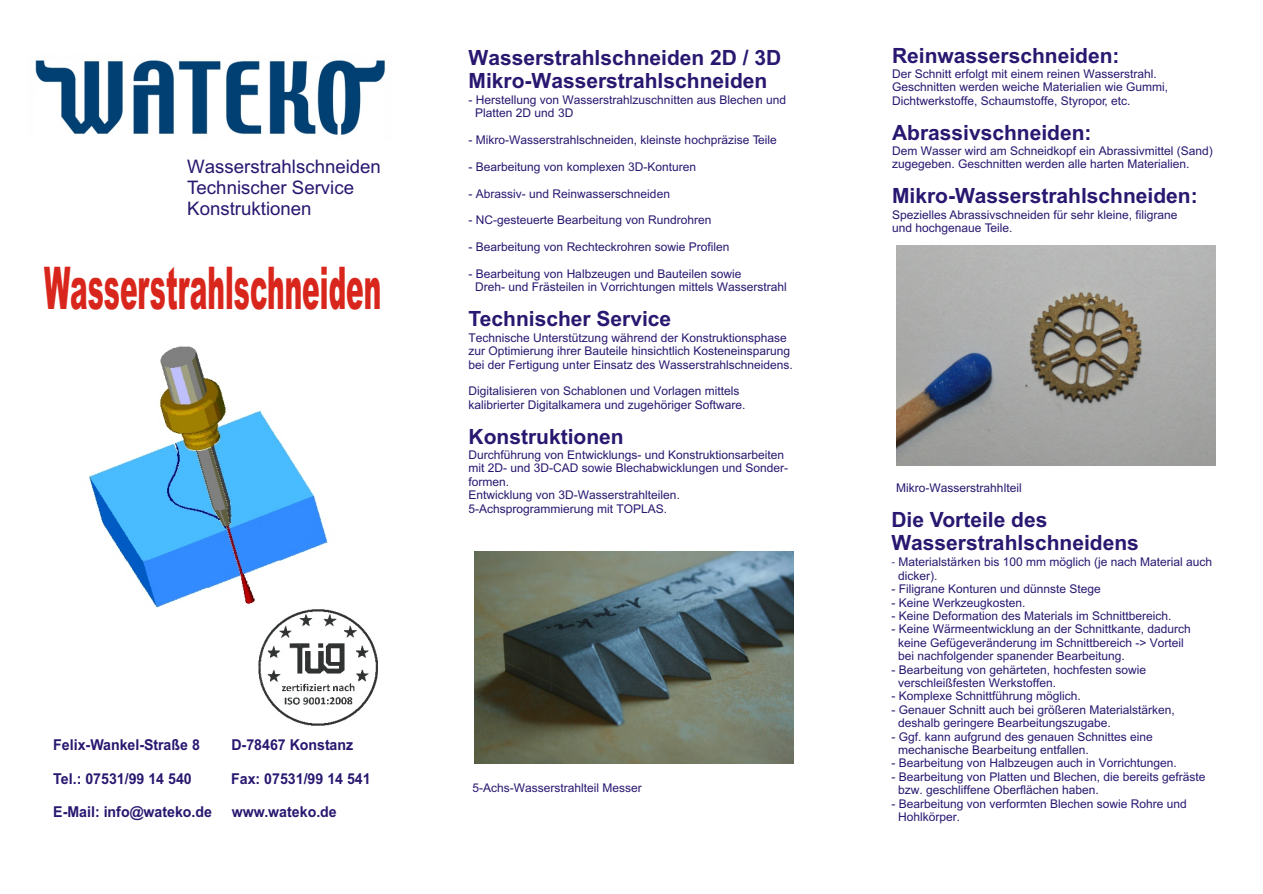
<style>
.page{position:relative;width:1263px;height:894px;background:#fff}
.page>*{position:absolute;margin:0;border:0;box-sizing:border-box;transform-origin:0 0}
.t1{font:900 58.95px "Arial";color:#d9261c;scale:.45 1}
.t2{font:700 21px/23.4px "Arial";color:#291770}
.t3{font:18.6px/20.9px "Arial";color:#291770}
.t4{font:700 15px "Arial";color:#291770;scale:.95 1}
.t5{font:12px/13.4px "Arial";color:#291770}
.s1{font-family:"Avant Garde Bk BT"}
</style>
<div class="page">
<img style="left:89px;top:346px;width:239px;height:262px">
<img style="left:474px;top:551px;width:319px;height:213px">
<img style="left:35px;top:60px;width:350px;height:75px">
<img style="left:254px;top:607px;width:124px;height:119px">
<img style="left:897px;top:246px;width:319px;height:220px">
<h3 class="t3" style="left:187px;top:158px;width:195px">Wasserstrahlschneiden<br>Technischer Service<br>Konstruktionen</h3>
<h1 class="t1" style="left:44px;top:267px;width:751px">Wasserstrahlschneiden</h1>
<h2 class="t2" style="left:469px;top:48px;width:314px">Wasserstrahlschneiden 2D / 3D<br>Mikro-Wasserstrahlschneiden</h2>
<p class="t5" style="left:475px;top:94px;width:312px;text-indent:-7px">- Herstellung von Wasserstrahlzuschnitten aus Blechen und<br>Platten 2D und 3D</p>
<p class="t5" style="left:469px;top:134px;width:310px">- Mikro-Wasserstrahlschneiden, kleinste hochpräzise Teile</p>
<p class="t5" style="left:469px;top:161px;width:229px">- Bearbeitung von komplexen 3D-Konturen</p>
<p class="t5" style="left:469px;top:188px;width:203px">- Abrassiv- und Reinwasserschneiden</p>
<p class="t5" style="left:469px;top:215px;width:244px">- NC-gesteuerte Bearbeitung von Rundrohren</p>
<p class="t5" style="left:469px;top:241px;width:262px">- Bearbeitung von Rechteckrohren sowie Profilen</p>
<p class="t5" style="left:475px;top:268px;width:313px;text-indent:-7px">- Bearbeitung von Halbzeugen und Bauteilen sowie<br>Dreh- und Frästeilen in Vorrichtungen mittels Wasserstrahl</p>
<h2 class="t2" style="left:469px;top:309px;width:204px">Technischer Service</h2>
<p class="t5" style="left:469px;top:332px;width:326px">Technische Unterstützung während der Konstruktionsphase zur Optimierung ihrer Bauteile hinsichtlich Kosteneinsparung bei der Fertigung unter Einsatz des Wasserstrahlschneidens.</p>
<p class="t5" style="left:469px;top:386px;width:278px">Digitalisieren von Schablonen und Vorlagen mittels kalibrierter Digitalkamera und zugehöriger Software.</p>
<h2 class="t2" style="left:469px;top:427px;width:157px">Konstruktionen</h2>
<p class="t5" style="left:469px;top:449px;width:321px">Durchführung von Entwicklungs- und Konstruktionsarbeiten mit 2D- und 3D-CAD sowie Blechabwicklungen und Sonder&shy;formen.<br>Entwicklung von 3D-Wasserstrahlteilen.<br>5-Achsprogrammierung mit TOPLAS.</p>
<p class="t4" style="left:53px;top:739px;width:156px">Felix-Wankel-Straße 8</p>
<p class="t4" style="left:231px;top:739px;width:130px">D-78467 Konstanz</p>
<p class="t4" style="left:53px;top:773px;width:147px">Tel.: 07531/99 14 540</p>
<p class="t4" style="left:231px;top:773px;width:148px">Fax: 07531/99 14 541</p>
<p class="t4" style="left:53px;top:806px;width:169px">E-Mail: info@wateko.de</p>
<p class="t4" style="left:232px;top:806px;width:112px">www.wateko.de</p>
<p class="t5" style="left:472px;top:782px;width:171px">5-Achs-Wasserstrahlteil Messer</p>
<h2 class="t2" style="left:892px;top:46px;width:229px">Reinwasserschneiden:</h2>
<p class="t5" style="left:892px;top:68px;width:278px">Der Schnitt erfolgt mit einem reinen Wasserstrahl.<br>Geschnitten werden weiche Materialien wie Gummi,<br>Dichtwerkstoffe, Schaumstoffe, Styropor, etc.</p>
<h2 class="t2" style="left:892px;top:123px;width:201px">Abrassivschneiden:</h2>
<p class="t5" style="left:892px;top:145px;width:322px">Dem Wasser wird am Schneidkopf ein Abrassivmittel (Sand) zugegeben. Geschnitten werden alle harten Materialien.</p>
<h2 class="t2" style="left:892px;top:186px;width:307px">Mikro-Wasserstrahlschneiden:</h2>
<p class="t5" style="left:892px;top:209px;width:287px">Spezielles Abrassivschneiden für sehr kleine, filigrane und hochgenaue Teile.</p>
<p class="t5" style="left:896px;top:482px;width:127px">Mikro-Wasserstrahhlteil</p>
<h2 class="t2" style="left:891px;top:509px;width:249px">Die Vorteile des<br>Wasserstrahlschneidens</h2>
<p class="t5" style="left:898px;top:556px;width:315px;text-indent:-7px"><span class="s1">-</span> Materialstärken bis 100 mm möglich (je nach Material auch dicker).</p>
<p class="t5" style="left:891px;top:583px;width:211px">- Filigrane Konturen und dünnste Stege</p>
<p class="t5" style="left:891px;top:597px;width:136px">- Keine Werkzeugkosten.</p>
<p class="t5" style="left:891px;top:610px;width:282px">- Keine Deformation des Materials im Schnittbereich.</p>
<p class="t5" style="left:898px;top:624px;width:294px;text-indent:-7px">- Keine Wärmeentwicklung an der Schnittkante, dadurch keine Gefügeveränderung im Schnittbereich -&gt; Vorteil bei nachfolgender spanender Bearbeitung.</p>
<p class="t5" style="left:898px;top:664px;width:250px;text-indent:-7px">- Bearbeitung von gehärteten, hochfesten sowie verschleißfesten Werkstoffen.</p>
<p class="t5" style="left:891px;top:691px;width:191px">- Komplexe Schnittführung möglich.</p>
<p class="t5" style="left:898px;top:704px;width:278px;text-indent:-7px">- Genauer Schnitt auch bei größeren Materialstärken, deshalb geringere Bearbeitungszugabe.</p>
<p class="t5" style="left:898px;top:731px;width:256px;text-indent:-7px">- Ggf. kann aufgrund des genauen Schnittes eine mechanische Bearbeitung entfallen.</p>
<p class="t5" style="left:891px;top:758px;width:287px">- Bearbeitung von Halbzeugen auch in Vorrichtungen.</p>
<p class="t5" style="left:898px;top:771px;width:309px;text-indent:-7px">- Bearbeitung von Platten und Blechen, die bereits gefräste bzw. geschliffene Oberflächen haben.</p>
<p class="t5" style="left:898px;top:798px;width:290px;text-indent:-7px">- Bearbeitung von verformten Blechen sowie Rohre und<br>Hohlkörper.</p>
</div>
